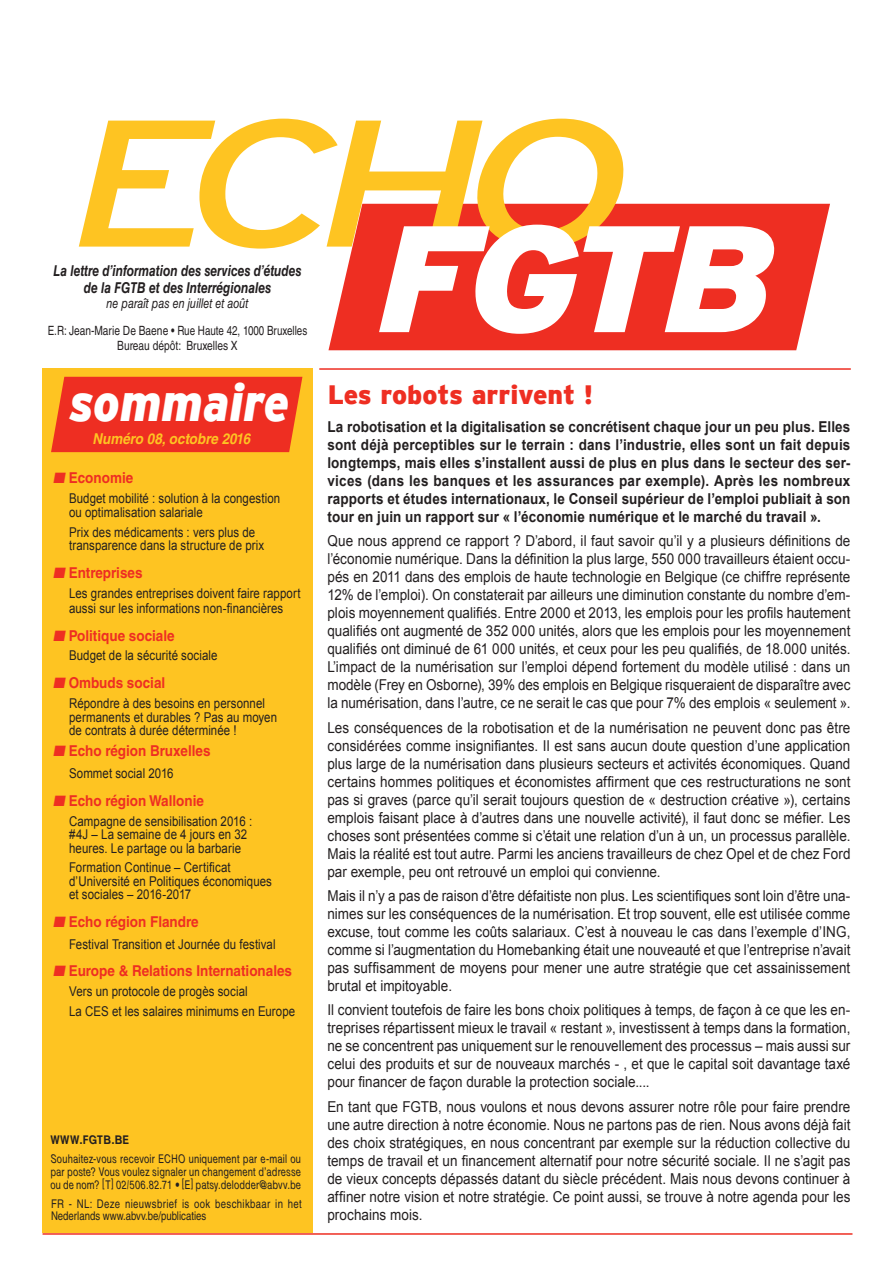
<style>
.page{position:relative;width:893px;height:1263px;background:#fff}
.page>*{position:absolute;margin:0;border:0;box-sizing:border-box;transform-origin:0 0}
.t1{font:italic 180px "Interstate";color:#fec422;scale:1.33 1}
.t2{font:italic 900 151.2px "Interstate";color:#fff}
.t3{font:italic 900 52.5px "Interstate";color:#fff;scale:.9 1}
.TITEL_18_20{font:900 26.55px "Interstate";letter-spacing:-.005em;color:#ee2e22}
.BODY_ECHO_10_12{font:15px/18px "Arial";letter-spacing:.005em;color:#231f20;text-align:justify;scale:.9 1}
.BODY_ECHO_10_12-2{font:700 15px/18px "Arial";letter-spacing:.01em;color:#231f20;text-align:justify;scale:.9 1}
.t4{font:700 15px "Helvetica LT Std";color:#ee2e22;scale:.9 1}
.t5{font:italic 700 15px/16.5px "Helvetica LT Std";color:#231f20;text-align:center;scale:.8 1}
.t6{font:italic 700 15px "Helvetica LT Std";color:#fec422;scale:.9 1}
.t7{font:13.5px/13.5px "Arial";letter-spacing:.005em;color:#231f20;scale:.85 1}
.t8{font:italic 13.5px "Helvetica LT Std";color:#231f20;scale:.8 1}
.t9{font:12.75px "Helvetica LT Std";color:#231f20;scale:.77 1}
.t10{font:12.75px "Helvetica LT Std";color:#231f20;scale:.8 1}
.BODY_ECHO_10_12-3{font:italic 12px/12.8px "Helvetica LT Std";color:#231f20;text-align:justify;scale:.79 1}
.t11{font:12px/12.8px "Helvetica LT Std";letter-spacing:.035em;color:#231f20;scale:.8 1}
.BODY_ECHO_10_12-4{font:italic 700 12px "Helvetica LT Std";color:#231f20;scale:.9 1}
</style>
<div class="page">
<div style="left:43px;top:368px;width:270px;height:865px;background:#fec422"></div>
<hr style="left:319px;top:368px;width:532px;height:2px;background:#ee2e22">
<hr style="left:43px;top:1233px;width:809px;height:2px;background:#ee2e22">
<svg style="left:328px;top:204px;width:502px;height:146px;fill:#ee2e22"></svg>
<div style="left:51px;top:377px;width:251px;height:75px;background:#ee2e22"></div>
<p class="t1" style="left:68px;top:82px;width:425px">ECHO</p>
<p class="t2" style="left:375px;top:192px;width:407px">FGTB</p>
<p class="t5" style="left:54px;top:262px;width:311px">La lettre d’information des services d’études de la FGTB et des Interrégionales</p>
<p class="t8" style="left:106px;top:295px;width:179px">ne paraît pas en juillet et août</p>
<p class="t9" style="left:48px;top:323px;width:339px">E.R: Jean-Marie De Baene • Rue Haute 42, 1000 Bruxelles</p>
<p class="t10" style="left:117px;top:338px;width:152px">Bureau dépôt: Bruxelles X</p>
<p class="t3" style="left:69px;top:372px;width:246px">sommaire</p>
<p class="t6" style="left:92px;top:430px;width:181px">Numéro 08,octobre 2016</p>
<p class="TITEL_18_20" style="left:328px;top:379px;width:267px">Les robots arrivent !</p>
<p class="BODY_ECHO_10_12-2" style="left:327px;top:418px;width:583px">La robotisation et la digitalisation se concrétisent chaque jour un peu plus. Elles sont déjà perceptibles sur le terrain : dans l’industrie, elles sont un fait depuis longtemps, mais elles s’installent aussi de plus en plus dans le secteur des ser&shy;vices (dans les banques et les assurances par exemple). Après les nombreux rapports et études internationaux, le Conseil supérieur de l’emploi publiait à son tour en juin un rapport sur « l’économie numérique et le marché du travail ».</p>
<p class="BODY_ECHO_10_12" style="left:327px;top:532px;width:583px">Que nous apprend ce rapport ? D’abord, il faut savoir qu’il y a plusieurs définitions de l’économie numérique. Dans la définition la plus large, 550 000 travailleurs étaient occu&shy;pés en 2011 dans des emplois de haute technologie en Belgique (ce chiffre représente 12% de l’emploi). On constaterait par ailleurs une diminution constante du nombre d’em&shy;plois moyennement qualifiés. Entre 2000 et 2013, les emplois pour les profils hautement qualifiés ont augmenté de 352 000 unités, alors que les emplois pour les moyennement qualifiés ont diminué de 61 000 unités, et ceux pour les peu qualifiés, de 18.000 unités.<br>L’impact de la numérisation sur l’emploi dépend fortement du modèle utilisé : dans un modèle (Frey en Osborne), 39% des emplois en Belgique risqueraient de disparaître avec la numérisation, dans l’autre, ce ne serait le cas que pour 7% des emplois « seulement ».</p>
<p class="BODY_ECHO_10_12" style="left:327px;top:718px;width:583px">Les conséquences de la robotisation et de la numérisation ne peuvent donc pas être considérées comme insignifiantes. Il est sans aucun doute question d’une application plus large de la numérisation dans plusieurs secteurs et activités économiques. Quand certains hommes politiques et économistes affirment que ces restructurations ne sont pas si graves (parce qu’il serait toujours question de « destruction créative »), certains emplois faisant place à d’autres dans une nouvelle activité), il faut donc se méfier. Les choses sont présentées comme si c’était une relation d’un à un, un processus parallèle.<br>Mais la réalité est tout autre. Parmi les anciens travailleurs de chez Opel et de chez Ford par exemple, peu ont retrouvé un emploi qui convienne.</p>
<p class="BODY_ECHO_10_12" style="left:327px;top:887px;width:583px">Mais il n’y a pas de raison d’être défaitiste non plus. Les scientifiques sont loin d’être una&shy;nimes sur les conséquences de la numérisation. Et trop souvent, elle est utilisée comme excuse, tout comme les coûts salariaux. C’est à nouveau le cas dans l’exemple d’ING, comme si l’augmentation du Homebanking était une nouveauté et que l’entreprise n’avait pas suffisamment de moyens pour mener une autre stratégie que cet assainissement brutal et impitoyable.</p>
<p class="BODY_ECHO_10_12" style="left:327px;top:1001px;width:583px">Il convient toutefois de faire les bons choix politiques à temps, de façon à ce que les en&shy;treprises répartissent mieux le travail « restant », investissent à temps dans la formation, ne se concentrent pas uniquement sur le renouvellement des processus – mais aussi sur celui des produits et sur de nouveaux marchés - , et que le capital soit davantage taxé pour financer de façon durable la protection sociale....</p>
<p class="BODY_ECHO_10_12" style="left:327px;top:1097px;width:583px">En tant que FGTB, nous voulons et nous devons assurer notre rôle pour faire prendre une autre direction à notre économie. Nous ne partons pas de rien. Nous avons déjà fait des choix stratégiques, en nous concentrant par exemple sur la réduction collective du temps de travail et un financement alternatif pour notre sécurité sociale. Il ne s’agit pas de vieux concepts dépassés datant du siècle précédent. Mais nous devons continuer à affiner notre vision et notre stratégie. Ce point aussi, se trouve à notre agenda pour les prochains mois.</p>
<p class="t4" style="left:53px;top:469px;width:91px">■ Economie</p>
<p class="t7" style="left:69px;top:492px;width:250px">Budget mobilité : solution à la congestion ou optimalisation salariale</p>
<p class="t7" style="left:69px;top:525px;width:231px">Prix des médicaments : vers plus de transparence dans la structure de prix</p>
<p class="t4" style="left:53px;top:563px;width:101px">■ Entreprises</p>
<p class="t7" style="left:69px;top:586px;width:274px;line-height:15px">Les grandes entreprises doivent faire rapport aussi sur les informations non-financières</p>
<p class="t4" style="left:53px;top:626px;width:137px">■ Politique sociale</p>
<p class="t7" style="left:69px;top:649px;width:176px">Budget de la sécurité sociale</p>
<p class="t4" style="left:53px;top:674px;width:126px">■ Ombuds social</p>
<p class="t7" style="left:69px;top:697px;width:246px">Répondre à des besoins en personnel permanents et durables ? Pas au moyen de contrats à durée déterminée !</p>
<p class="t4" style="left:53px;top:742px;width:176px">■ Echo région Bruxelles</p>
<p class="t7" style="left:69px;top:766px;width:124px">Sommet social 2016</p>
<p class="t4" style="left:53px;top:791px;width:169px">■ Echo région Wallonie</p>
<p class="t7" style="left:69px;top:814px;width:217px">Campagne de sensibilisation 2016 : #4J – La semaine de 4 jours en 32 heures. Le partage ou la barbarie</p>
<p class="t7" style="left:69px;top:861px;width:240px">Formation Continue – Certificat d’Université en Politiques économiques et sociales – 2016-2017</p>
<p class="t4" style="left:53px;top:913px;width:163px">■ Echo région Flandre</p>
<p class="t7" style="left:69px;top:937px;width:244px">Festival Transition et Journée du festival</p>
<p class="t4" style="left:53px;top:962px;width:267px">■ Europe &amp; Relations Internationales</p>
<p class="t7" style="left:69px;top:985px;width:212px">Vers un protocole de progès social</p>
<p class="t7" style="left:69px;top:1005px;width:268px">La CES et les salaires minimums en Europe</p>
<p class="BODY_ECHO_10_12-4" style="left:51px;top:1132px;width:92px">WWW.FGTB.BE</p>
<p class="BODY_ECHO_10_12-3" style="left:51px;top:1152px;width:322px">Souhaitez-vous recevoir ECHO uniquement par e-mail ou parposte? Vous voulez signalerun changementd’adresse ou de nom? [T] 02/506.82.71 • [E] patsy.delodder@abvv.be</p>
<p class="t11" style="left:51px;top:1197px;width:315px">FR - NL: Deze nieuwsbrief is ook beschikbaar in het<br>Nederlands www.abvv.be/publicaties</p>
</div>
